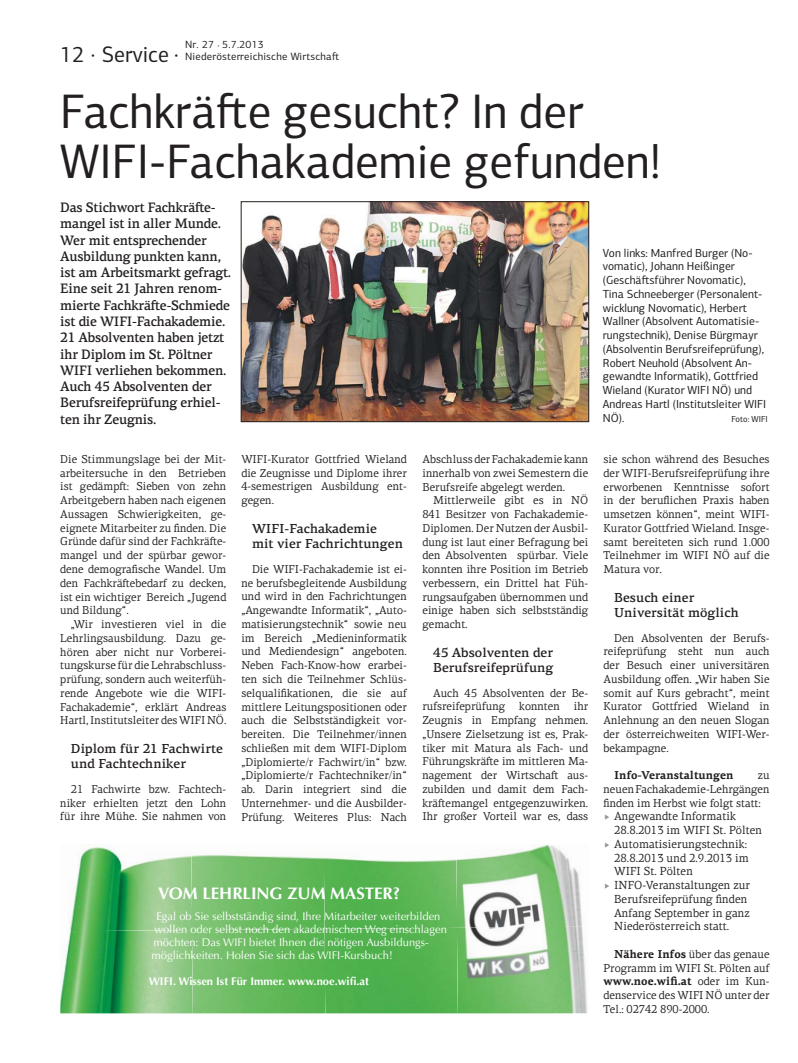
<style>
.page{position:relative;width:798px;height:1063px;background:#fff}
.page>*{position:absolute;margin:0;border:0;box-sizing:border-box;transform-origin:0 0}
.t1{font:48.75px/50px "PF Centro Sans Pro";color:#231f20;scale:.96 1}
.t2{font:22.5px "PF Centro Sans Pro";color:#231f20;scale:.96 1}
.t3{font:700 16.75px "Optima LT Std";color:#fff}
.t4{font:500 13.75px/16.2px "PF Centro Serif Pro";letter-spacing:-.015em;color:#231f20;scale:.96 1}
.t5{font:500 13.12px/15px "PF Centro Serif Pro";color:#231f20}
.t6{font:11.75px/13.8px "PF Centro Sans Pro";color:#231f20}
.t7{font:11.75px/13.8px "PF Centro Serif Pro";letter-spacing:.005em;color:#231f20;scale:.96 1}
.t8{font:11.5px/13.8px "PF Centro Serif Pro";color:#231f20;text-align:justify;scale:.96 1}
.t9{font:700 11.5px "PF Centro Serif Pro";color:#231f20;scale:.96 1}
.t10{font:11.12px/13px "Optima LT Std";color:#fff}
.t11{font:700 11.12px "Optima LT Std";color:#fff}
.t12{font:10.62px/11.9px "PF Centro Sans Pro";letter-spacing:.02em;color:#231f20}
.t13{font:8.75px "PF Centro Sans Pro";color:#231f20}
.s1{font-weight:700}
</style>
<div class="page">
<img style="left:243px;top:204px;width:343px;height:216px">
<div style="left:241px;top:202px;width:347px;height:220px;border:1px solid #231f20"></div>
<img style="left:70px;top:846px;width:253px;height:81px">
<img style="left:323px;top:844px;width:259px;height:83px">
<img style="left:60px;top:927px;width:528px;height:86px">
<h2 class="t2" style="left:60px;top:46px;width:125px">12 · Service ·</h2>
<p class="t12" style="left:185px;top:40px;width:155px">Nr. 27 · 5.7.2013<br>Niederösterreichische Wirtscha-</p>
<h1 class="t1" style="left:60px;top:92px;width:626px">Fachkrä-e gesucht? In der<br>WIFI-Fachakademie gefunden!</h1>
<p class="t4" style="left:60px;top:201px;width:179px">Das Stichwort Fachkrä-e&shy;mangel ist in aller Munde.<br>Wer mit entsprechender<br>Ausbildung punkten kann, ist am Arbeitsmarkt gefragt.<br>Eine seit 21 Jahren renom&shy;mierte Fachkrä-e-Schmiede ist die WIFI-Fachakademie.<br>21 Absolventen haben jetzt ihr Diplom im St. Pöltner<br>WIFI verliehen bekommen.<br>Auch 45 Absolventen der<br>Berufsreifeprüfung erhiel&shy;ten ihr Zeugnis.</p>
<p class="t8" style="left:60px;top:453px;width:174px">Die Stimmungslage bei der Mit&shy;arbeitersuche in den Betrieben ist gedämp-: Sieben von zehn Arbeitgebern haben nach eigenen Aussagen Schwierigkeiten, ge&shy;eignete Mitarbeiter zu finden. Die Gründe dafür sind der Fachkrä-e&shy;mangel und der spürbar gewor&shy;dene demografische Wandel. Um den Fachkrä-ebedarf zu decken, ist ein wichtiger Bereich „Jugend und Bildung“.</p>
<p class="t8" style="left:60px;top:618px;width:174px;text-indent:11px">„Wir investieren viel in die Lehrlingsausbildung. Dazu ge&shy;hören aber nicht nur Vorberei&shy;tungskurse für die Lehrabschluss&shy;prüfung, sondern auch weiterfüh&shy;rende Angebote wie die WIFI-Fachakademie“, erklärt Andreas Hartl, Institutsleiter des WIFI NÖ.</p>
<p class="t5" style="left:71px;top:742px;width:153px">Diplom für 21 Fachwirte und Fachtechniker</p>
<p class="t8" style="left:60px;top:783px;width:174px;text-indent:11px">21 Fachwirte bzw. Fachtech&shy;niker erhielten jetzt den Lohn für ihre Mühe. Sie nahmen von</p>
<p class="t6" style="left:602px;top:247px;width:165px">Von links: Manfred Burger (No&shy;vomatic), Johann Heißinger (Geschä-sführer Novomatic),<br>Tina Schneeberger (Personalent&shy;wicklung Novomatic), Herbert<br>Wallner (Absolvent Automatisie&shy;rungstechnik), Denise Bürgmayr (Absolventin Berufsreifeprüfung),<br>Robert Neuhold (Absolvent An&shy;gewandte Informatik), Gottfried<br>Wieland (Kurator WIFI NÖ) und<br>Andreas Hartl (Institutsleiter WIFI<br>NÖ).</p>
<p class="t13" style="left:731px;top:415px;width:38px">Foto: WIFI</p>
<p class="t8" style="left:241px;top:453px;width:174px">WIFI-Kurator Gottfried Wieland die Zeugnisse und Diplome ihrer 4-semestrigen Ausbildung ent&shy;gegen.</p>
<p class="t5" style="left:252px;top:522px;width:152px">WIFI-Fachakademie<br>mit vier Fachrichtungen</p>
<p class="t8" style="left:241px;top:563px;width:174px;text-indent:11px">Die WIFI-Fachakademie ist ei&shy;ne berufsbegleitende Ausbildung und wird in den Fachrichtungen „Angewandte Informatik“, „Auto&shy;matisierungstechnik“ sowie neu im Bereich „Medieninformatik und Mediendesign“ angeboten.<br>Neben Fach-Know-how erarbei&shy;ten sich die Teilnehmer Schlüs&shy;selqualifikationen, die sie auf mittlere Leitungspositionen oder auch die Selbstständigkeit vor&shy;bereiten. Die Teilnehmer/innen schließen mit dem WIFI-Diplom „Diplomierte/r Fachwirt/in“ bzw. „Diplomierte/r Fachtechniker/in“ ab. Darin integriert sind die Unternehmer- und die Ausbilder-Prüfung. Weiteres Plus: Nach</p>
<p class="t8" style="left:603px;top:453px;width:174px">sie schon während des Besuches der WIFI-Berufsreifeprüfung ihre erworbenen Kenntnisse sofort in der beruflichen Praxis haben umsetzen können“, meint WIFI-Kurator Gottfried Wieland. Insge&shy;samt bereiteten sich rund 1.000<br>Teilnehmer im WIFI NÖ auf die Matura vor.</p>
<p class="t5" style="left:614px;top:591px;width:126px">Besuch einer<br>Universität möglich</p>
<p class="t8" style="left:603px;top:632px;width:174px;text-indent:11px">Den Absolventen der Berufs&shy;reifeprüfung steht nun auch der Besuch einer universitären Ausbildung offen. „Wir haben Sie somit auf Kurs gebracht“, meint Kurator Gottfried Wieland in Anlehnung an den neuen Slogan der österreichweiten WIFI-Wer&shy;bekampagne.</p>
<p class="t9" style="left:614px;top:771px;width:126px">Info-Veranstaltungen</p>
<p class="t8" style="left:422px;top:453px;width:174px">Abschluss der Fachakademie kann innerhalb von zwei Semestern die Berufsreife abgelegt werden.</p>
<p class="t8" style="left:422px;top:495px;width:174px;text-indent:11px">Mittlerweile gibt es in NÖ 841 Besitzer von Fachakademie-Diplomen. Der Nutzen der Ausbil&shy;dung ist laut einer Befragung bei den Absolventen spürbar. Viele konnten ihre Position im Betrieb verbessern, ein Drittel hat Füh&shy;rungsaufgaben übernommen und einige haben sich selbstständig gemacht.</p>
<p class="t5" style="left:433px;top:646px;width:122px">45 Absolventen der<br>Berufsreifeprüfung</p>
<p class="t8" style="left:422px;top:687px;width:174px;text-indent:11px">Auch 45 Absolventen der Be&shy;rufsreifeprüfung konnten ihr Zeugnis in Empfang nehmen. „Unsere Zielsetzung ist es, Prak&shy;tiker mit Matura als Fach- und Führungskrä-e im mittleren Ma&shy;nagement der Wirtscha- aus&shy;zubilden und damit dem Fach&shy;krä-emangel entgegenzuwirken.<br>Ihr großer Vorteil war es, dass</p>
<p class="t8" style="left:603px;top:770px;width:174px;text-indent:154px">zu neuen Fachakademie-Lehrgängen finden im Herbst wie folgt statt:</p>
<p class="t7" style="left:614px;top:811px;width:155px">Angewandte Informatik<br>28.8.2013 im WIFI St. Pölten<br>Automatisierungstechnik:<br>28.8.2013 und 2.9.2013 im<br>WIFI St. Pölten<br>INFO-Veranstaltungen zur<br>Berufsreifeprüfung finden<br>Anfang September in ganz<br>Niederösterreich statt.</p>
<p class="t8" style="left:603px;top:948px;width:174px;text-indent:11px"><span class="s1">Nähere Infos</span> über das genaue Programm im WIFI St. Pölten auf <span class="s1">www.noe.wifi.at</span> oder im Kun&shy;denservice des WIFI NÖ unter der Tel.: 02742 890-2000.</p>
<h3 class="t3" style="left:158px;top:885px;width:243px">VOM LEHRLING ZUM MASTER?</h3>
<p class="t10" style="left:152px;top:910px;width:297px;text-indent:5px">Egal ob Sie selbstständig sind, Ihre Mitarbeiter weiterbilden wollen oder selbst noch den akademischen Weg einschlagen möchten: Das WIFI bietet Ihnen die nötigen Ausbildungs&shy;möglichkeiten. Holen Sie sich das WIFI-Kursbuch!</p>
<p class="t11" style="left:149px;top:976px;width:221px">WIFI. Wissen Ist Für Immer. www.noe.wifi.at</p>
</div>
